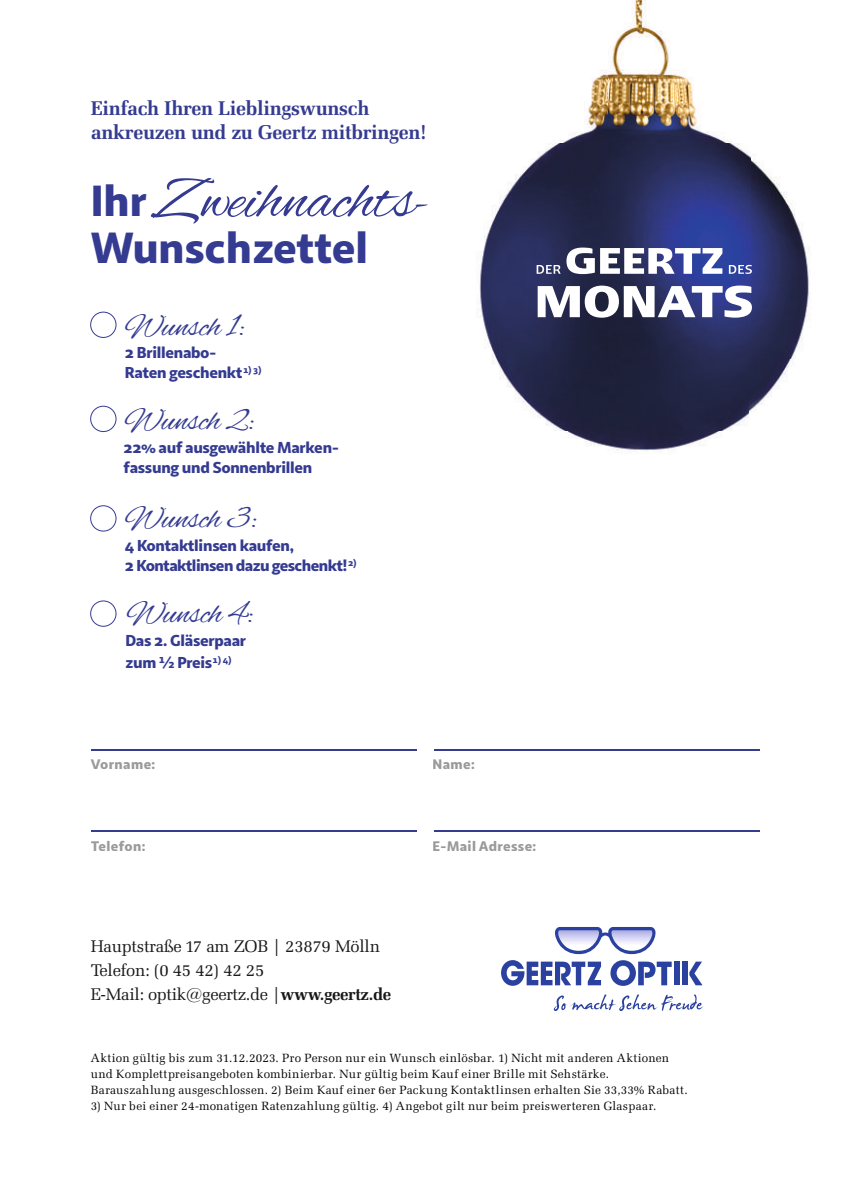
<style>
.page{position:relative;width:851px;height:1202px;background:#fff}
.page>*{position:absolute;margin:0;border:0;box-sizing:border-box;transform-origin:0 0}
.t1{font:62px "Alex Brush";color:#343b91}
.t2{font:900 44px "Sana Sans";letter-spacing:-.005em;color:#343b91}
.t3{font:33px "Alex Brush";letter-spacing:-.015em;color:#343b91}
.t4{font:700 20px/24px "Zapf Elliptical 711 BT";letter-spacing:-.015em;color:#343b91}
.t5{font:17px/24px "Zapf Elliptical 711 BT";letter-spacing:-.015em;color:#171818}
.t6{font:900 16px/20px "Sana Sans";letter-spacing:-.025em;color:#343b91}
.t7{font:900 14px "Sana Sans";letter-spacing:.02em;color:#9a9a99}
.t8{font:12px/16px "Zapf Elliptical 711 BT";letter-spacing:.02em;color:#030403}
.s1{font-family:"Sana Sans";font-weight:900;font-size:44px}
.s2{font-size:44px}
.s3{font-weight:700}
</style>
<div class="page">
<svg style="left:90px;top:505px;width:26px;height:27px"></svg>
<svg style="left:90px;top:600px;width:26px;height:27px"></svg>
<svg style="left:90px;top:312px;width:26px;height:26px"></svg>
<svg style="left:90px;top:406px;width:26px;height:26px"></svg>
<hr style="left:91px;top:750px;width:325px;height:1px;background:#343b91">
<hr style="left:91px;top:830px;width:325px;height:1px;background:#343b91">
<hr style="left:434px;top:750px;width:326px;height:1px;background:#343b91">
<hr style="left:434px;top:830px;width:326px;height:1px;background:#343b91">
<img style="left:478px;top:0;width:331px;height:451px">
<svg style="left:501px;top:960px;width:100px;height:26px"></svg>
<svg style="left:610px;top:960px;width:61px;height:26px"></svg>
<div style="left:674px;top:962px;width:5px;height:23px;background:#2b419f"></div>
<svg style="left:689px;top:962px;width:13px;height:23px"></svg>
<div style="left:682px;top:962px;width:6px;height:23px;background:#2b419f"></div>
<svg style="left:555px;top:927px;width:100px;height:27px"></svg>
<svg style="left:553px;top:994px;width:150px;height:17px"></svg>
<svg style="left:537px;top:286px;width:214px;height:32px"></svg>
<svg style="left:536px;top:248px;width:215px;height:26px"></svg>
<h3 class="t4" style="left:91px;top:96px;width:337px">Einfach Ihren Lieblingswunsch ankreuzen und zu Geertz mitbringen!</h3>
<h1 class="t1" style="left:91px;top:161px;width:339px"><span class="s1">Ihr</span> Zweihnachts<span class="s2">-</span></h1>
<h2 class="t2" style="left:91px;top:219px;width:279px">Wunschzettel</h2>
<h3 class="t3" style="left:125px;top:306px;width:121px">Wunsch 1:</h3>
<h3 class="t6" style="left:125px;top:343px;width:138px">2 Brillenabo-<br>Raten geschenkt<sup>1)</sup> <sup>3)</sup></h3>
<h3 class="t3" style="left:125px;top:400px;width:131px">Wunsch 2:</h3>
<h3 class="t6" style="left:123px;top:437px;width:217px">22% auf ausgewählte Marken&shy;fassung und Sonnenbrillen</h3>
<h3 class="t3" style="left:125px;top:497px;width:133px">Wunsch 3:</h3>
<h3 class="t6" style="left:125px;top:535px;width:233px">4 Kontaktlinsen kaufen,<br>2 Kontaktlinsen dazu geschenkt!<sup>2)</sup></h3>
<h3 class="t3" style="left:126px;top:593px;width:128px">Wunsch 4:</h3>
<h3 class="t6" style="left:125px;top:630px;width:122px;line-height:21.6px">Das 2. Gläserpaar zum ½ Preis<sup>1)</sup> <sup>4)</sup></h3>
<p class="t7" style="left:91px;top:755px;width:66px">Vorname:</p>
<p class="t7" style="left:91px;top:837px;width:56px">Telefon:</p>
<h3 class="t5" style="left:91px;top:934px;width:302px">Hauptstraße 17 am ZOB | 23879 Mölln<br>Telefon: (0 45 42) 42 25<br>E-Mail: optik@geertz.de |<span class="s3">www.geertz.de</span></h3>
<p class="t7" style="left:432px;top:755px;width:44px">Name:</p>
<p class="t7" style="left:432px;top:837px;width:105px">E-Mail Adresse:</p>
<p class="t8" style="left:91px;top:1049px;width:598px">Aktion gültig bis zum 31.12.2023. Pro Person nur ein Wunsch einlösbar. 1) Nicht mit anderen Aktionen und Komplettpreisangeboten kombinierbar. Nur gültig beim Kauf einer Brille mit Sehstärke.<br>Barauszahlung ausgeschlossen. 2) Beim Kauf einer 6er Packung Kontaktlinsen erhalten Sie 33,33% Rabatt.</p>
<p class="t8" style="left:91px;top:1097px;width:567px">3) Nur bei einer 24-monatigen Ratenzahlung gültig. 4) Angebot gilt nur beim preiswerteren Glaspaar.</p>
</div>
